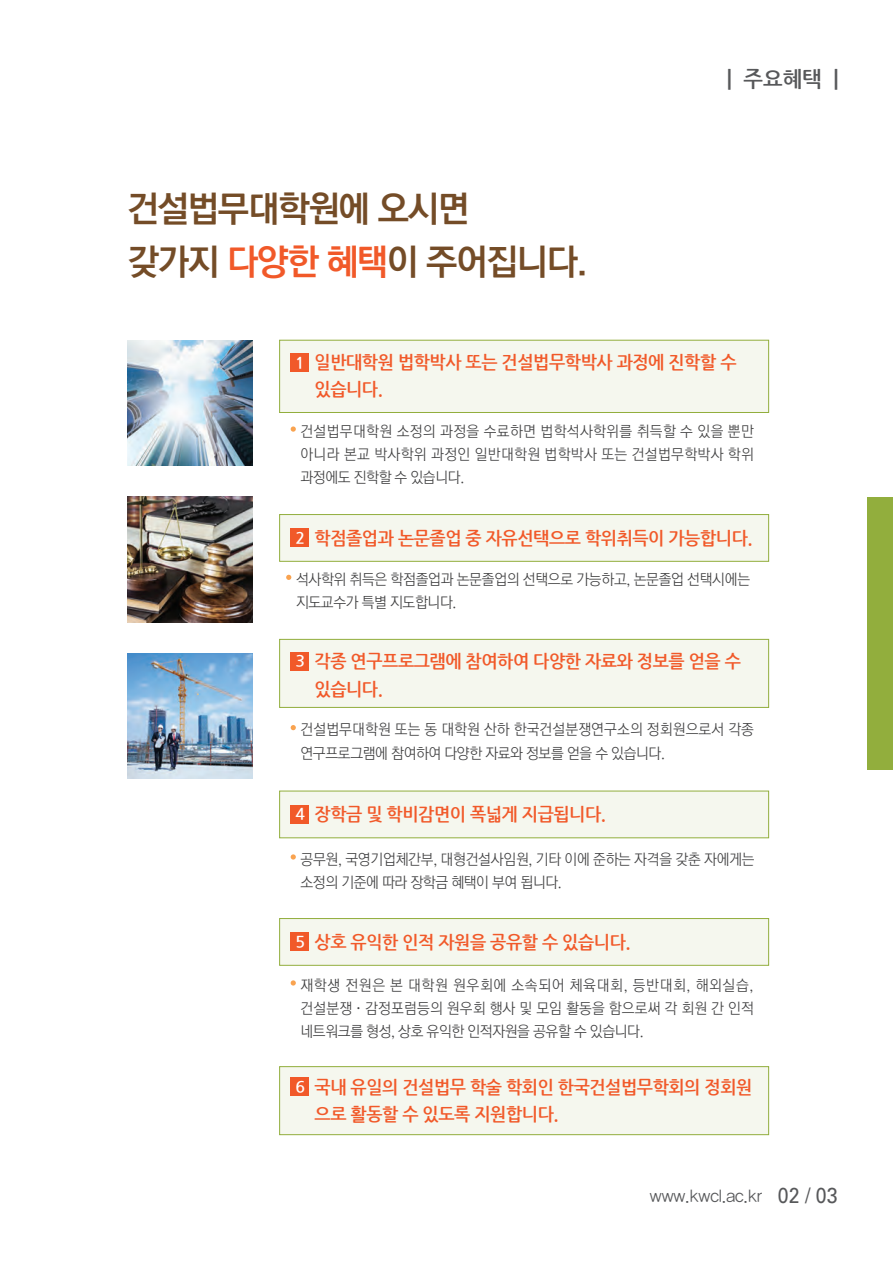
<style>
.page{position:relative;width:893px;height:1263px;background:#fff}
.page>*{position:absolute;margin:0;border:0;box-sizing:border-box;transform-origin:0 0}
.t1{font:700 36px/53.1px "Ko Pub Dotum";letter-spacing:-.035em;color:#744c27}
.t2{font:700 21.9px "Nanum Gothic";color:#57585a;scale:.95 1}
.t3{font:700 18.15px/27.6px "Nanum Gothic";letter-spacing:-.025em;color:#f15929;scale:.95 1}
.t4{font:17.25px "YDVYGO Std 12";color:#57585a;scale:.95 1}
.t5{font:700 15.9px "Nanum Gothic";color:#fff}
.t6{font:15px/23.4px "Rix Go L";letter-spacing:-.02em;color:#3e3e3f;text-align:justify;scale:.95 1}
.t7{font:15px/23.4px "Rix Go L";letter-spacing:.005em;color:#3e3e3f;scale:.95 1}
.s1{color:#f15929}
.s2{font-size:15.9px;color:#fff}
.s3{font-family:"Univers LT Std";font-size:21.75px}
</style>
<div class="page">
<div style="left:867px;top:497px;width:26px;height:273px;background:#92ae3d"></div>
<div style="left:280px;top:340px;width:489px;height:72px;background:#f5f7ee"></div>
<div style="left:279px;top:340px;width:490px;height:73px;border:1px solid #92ae3d"></div>
<div style="left:280px;top:639px;width:489px;height:68px;background:#f5f7ee"></div>
<div style="left:279px;top:639px;width:490px;height:69px;border:1px solid #92ae3d"></div>
<div style="left:280px;top:514px;width:489px;height:47px;background:#f5f7ee"></div>
<div style="left:279px;top:514px;width:490px;height:48px;border:1px solid #92ae3d"></div>
<div style="left:280px;top:791px;width:489px;height:47px;background:#f5f7ee"></div>
<div style="left:279px;top:791px;width:490px;height:47px;border:1px solid #92ae3d"></div>
<div style="left:280px;top:918px;width:489px;height:47px;background:#f5f7ee"></div>
<div style="left:279px;top:918px;width:490px;height:48px;border:1px solid #92ae3d"></div>
<svg style="left:291px;top:426px;width:5px;height:6px"></svg>
<div style="left:291px;top:353px;width:18px;height:19px;background:#f15929"></div>
<svg style="left:286px;top:575px;width:5px;height:5px"></svg>
<div style="left:291px;top:529px;width:18px;height:18px;background:#f15929"></div>
<svg style="left:291px;top:725px;width:5px;height:5px"></svg>
<div style="left:291px;top:652px;width:18px;height:18px;background:#f15929"></div>
<div style="left:280px;top:1067px;width:489px;height:68px;background:#f5f7ee"></div>
<div style="left:279px;top:1066px;width:490px;height:69px;border:1px solid #92ae3d"></div>
<div style="left:291px;top:1078px;width:18px;height:18px;background:#f15929"></div>
<svg style="left:291px;top:854px;width:5px;height:5px"></svg>
<div style="left:291px;top:805px;width:18px;height:18px;background:#f15929"></div>
<svg style="left:291px;top:980px;width:5px;height:5px"></svg>
<div style="left:291px;top:933px;width:18px;height:18px;background:#f15929"></div>
<img style="left:128px;top:340px;width:125px;height:125px">
<img style="left:128px;top:497px;width:125px;height:125px">
<img style="left:128px;top:653px;width:125px;height:126px">
<h1 class="t1" style="left:128px;top:184px;width:462px">건설법무대학원에 오시면<br>갖가지 <span class="s1">다양한 혜택</span>이 주어집니다.</h1>
<h2 class="t2" style="left:727px;top:68px;width:119px">| 주요혜택 |</h2>
<p class="t5" style="left:295px;top:355px;width:11px">1</p>
<p class="t3" style="left:315px;top:348px;width:446px">일반대학원 법학박사 또는 건설법무학박사 과정에 진학할 수 있습니다.</p>
<p class="t6" style="left:300px;top:419px;width:479px">건설법무대학원 소정의 과정을 수료하면 법학석사학위를 취득할 수 있을 뿐만 아니라 본교 박사학위 과정인 일반대학원 법학박사 또는 건설법무학박사 학위 과정에도 진학할 수 있습니다.</p>
<p class="t3" style="left:295px;top:525px;width:483px"><span class="s2">2</span> 학점졸업과 논문졸업 중 자유선택으로 학위취득이 가능합니다.</p>
<p class="t6" style="left:296px;top:568px;width:480px">석사학위 취득은 학점졸업과 논문졸업의 선택으로 가능하고, 논문졸업 선택시에는 지도교수가 특별 지도합니다.</p>
<p class="t5" style="left:295px;top:653px;width:11px">3</p>
<p class="t3" style="left:315px;top:648px;width:450px">각종 연구프로그램에 참여하여 다양한 자료와 정보를 얻을 수 있습니다.</p>
<p class="t7" style="left:300px;top:718px;width:479px">건설법무대학원 또는 동 대학원 산하 한국건설분쟁연구소의 정회원으로서 각종 연구프로그램에 참여하여 다양한 자료와 정보를 얻을 수 있습니다.</p>
<p class="t3" style="left:295px;top:801px;width:329px"><span class="s2">4</span> 장학금 및 학비감면이 폭넓게 지급됩니다.</p>
<p class="t6" style="left:300px;top:847px;width:480px">공무원, 국영기업체간부, 대형건설사임원, 기타 이에 준하는 자격을 갖춘 자에게는 소정의 기준에 따라 장학금 혜택이 부여 됩니다.</p>
<p class="t3" style="left:295px;top:928px;width:354px"><span class="s2">5</span> 상호 유익한 인적 자원을 공유할 수 있습니다.</p>
<p class="t6" style="left:300px;top:973px;width:479px">재학생 전원은 본 대학원 원우회에 소속되어 체육대회, 등반대회, 해외실습, 건설분쟁·감정포럼등의 원우회 행사 및 모임 활동을 함으로써 각 회원 간 인적 네트워크를 형성, 상호 유익한 인적자원을 공유할 수 있습니다.</p>
<p class="t5" style="left:295px;top:1079px;width:11px">6</p>
<p class="t3" style="left:315px;top:1073px;width:462px">국내 유일의 건설법무 학술 학회인 한국건설법무학회의 정회원 으로 활동할 수 있도록 지원합니다.</p>
<p class="t4" style="left:650px;top:1187px;width:199px">www.kwcl.ac.kr <span class="s3">02 / 03</span></p>
</div>
